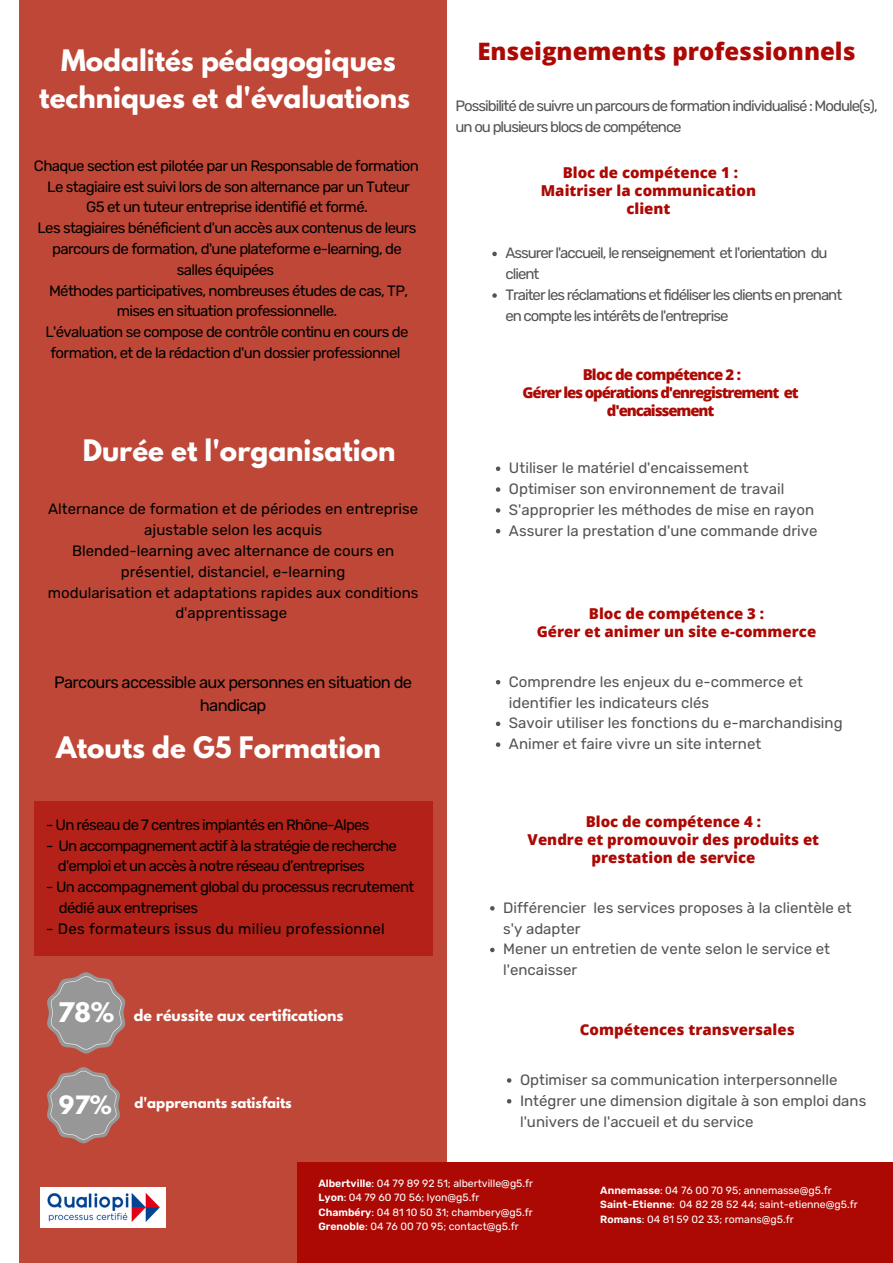
<style>
.page{position:relative;width:893px;height:1263px;background:#fff}
.page>*{position:absolute;margin:0;border:0;box-sizing:border-box;transform-origin:0 0}
.t1{font:700 26.25px "League Spartan";color:#fff}
.t2{font:800 24px "Open Sans";color:#ac0904}
.t3{font:16.5px/23.1px "Rubik";letter-spacing:-.04em;color:#000;text-align:center}
.t4{font:15px/20.9px "Rubik";letter-spacing:-.04em;color:#000}
.t5{font:15px/20.9px "Rubik";color:#545454}
.t6{font:15px/20.9px "Rubik";letter-spacing:-.065em;color:#545454}
.t7{font:15px/20.9px "Rubik";color:#000;text-align:center}
.t8{font:800 15px/18px "Open Sans";color:#ac0904;text-align:center}
.t9{font:800 15px/18px "Open Sans";letter-spacing:-.075em;color:#ac0904;text-align:center}
.t10{font:15px "Rubik";letter-spacing:.02em;color:#000}
.t11{font:700 14.17px "League Spartan";color:#fff}
.t12{font:700 13.2px "League Spartan";color:#fff}
.t13{font:10.5px/14.6px "Rubik";color:#fff}
.s1{font-size:24px}
.s2{font-size:22.35px}
.s3{font-weight:600}
</style>
<div class="page">
<div style="left:20px;top:0;width:427px;height:1263px;background:#bf4737"></div>
<div style="left:34px;top:801px;width:399px;height:154px;background:#b32118"></div>
<div style="left:297px;top:1163px;width:596px;height:100px;background:#ac0904"></div>
<img style="left:40px;top:1187px;width:126px;height:40px">
<svg style="left:492px;top:252px;width:5px;height:4px"></svg>
<svg style="left:492px;top:293px;width:5px;height:5px"></svg>
<svg style="left:496px;top:466px;width:4px;height:5px"></svg>
<svg style="left:496px;top:487px;width:4px;height:5px"></svg>
<svg style="left:496px;top:508px;width:4px;height:5px"></svg>
<svg style="left:496px;top:529px;width:4px;height:4px"></svg>
<svg style="left:496px;top:680px;width:4px;height:4px"></svg>
<svg style="left:496px;top:722px;width:4px;height:4px"></svg>
<svg style="left:496px;top:742px;width:4px;height:5px"></svg>
<svg style="left:490px;top:906px;width:4px;height:4px"></svg>
<svg style="left:490px;top:948px;width:4px;height:4px"></svg>
<svg style="left:47px;top:972px;width:79px;height:81px"></svg>
<svg style="left:47px;top:1067px;width:73px;height:76px"></svg>
<svg style="left:507px;top:1078px;width:4px;height:5px"></svg>
<svg style="left:507px;top:1099px;width:4px;height:4px"></svg>
<h1 class="t1" style="left:61px;top:48px;width:336px">Modalités pédagogiques</h1>
<h2 class="t2" style="left:477px;top:34px;width:380px">Enseignements professionnels</h2>
<h1 class="t1" style="left:39px;top:84px;width:372px">techniques et d'évaluations</h1>
<p class="t6" style="left:455px;top:95px;width:424px">Possibilité de suivre un parcours de formation individualisé : Module(s), un ou plusieurs blocs de compétence</p>
<p class="t4" style="left:34px;top:155px;width:386px;text-align:center">Chaque section est pilotée par un Responsable de formation Le stagiaire est suivi lors de son alternance par un Tuteur G5 et un tuteur entreprise identifié et formé.<br>Les stagiaires bénéficient d'un accès aux contenus de leurs parcours de formation, d'une plateforme e-learning, de salles équipées<br>Méthodes participatives, nombreuses études de cas, TP, mises en situation professionnelle.<br>L'évaluation se compose de contrôle continu en cours de formation, et de la rédaction d'un dossier professionnel</p>
<h1 class="t1" style="left:83px;top:438px;width:314px">Durée et l'organisation</h1>
<p class="t7" style="left:48px;top:499px;width:372px">Alternance de formation et de périodes en entreprise ajustable selon les acquis<br>Blended-learning avec alternance de cours en présentiel, distanciel, e-learning<br>modularisation et adaptations rapides aux conditions d'apprentissage</p>
<p class="t3" style="left:54px;top:671px;width:359px">Parcours accessible aux personnes en situation de handicap</p>
<h1 class="t1" style="left:56px;top:734px;width:326px">Atouts de G5 Formation</h1>
<p class="t4" style="left:46px;top:814px;width:325px">- Un réseau de 7 centres implantés en Rhône-Alpes</p>
<p class="t4" style="left:58px;top:835px;width:341px;text-indent:-12px">- Un accompagnement actif à la stratégie de recherche d'emploi et un accès à notre réseau d’entreprises</p>
<p class="t4" style="left:59px;top:877px;width:357px;text-indent:-12px">- Un accompagnement global du processus recrutement dédié aux entreprises</p>
<p class="t10" style="left:46px;top:920px;width:340px">- Des formateurs issus du milieu professionnel</p>
<p class="t11" style="left:58px;top:1008px;width:287px"><span class="s1">78%</span> de réussite aux certifications</p>
<p class="t12" style="left:59px;top:1096px;width:234px"><span class="s2">97%</span> d'apprenants satisfaits</p>
<p class="t8" style="left:541px;top:163px;width:217px">Bloc de compétence 1 :<br>Maitriser la communication client</p>
<p class="t6" style="left:505px;top:243px;width:338px">Assurer l'accueil, le renseignement et l'orientation du client<br>Traiter les réclamations et fidéliser les clients en prenant en compte les intérêts de l'entreprise</p>
<p class="t9" style="left:522px;top:365px;width:278px">Bloc de compétence 2 :<br>Gérer les opérations d'enregistrement et d'encaissement</p>
<p class="t5" style="left:509px;top:458px;width:310px">Utiliser le matériel d'encaissement Optimiser son environnement de travail S'approprier les méthodes de mise en rayon Assurer la prestation d'une commande drive</p>
<p class="t8" style="left:537px;top:604px;width:281px">Bloc de compétence 3 :<br>Gérer et animer un site e-commerce</p>
<p class="t5" style="left:509px;top:671px;width:335px">Comprendre les enjeux du e-commerce et identifier les indicateurs clés<br>Savoir utiliser les fonctions du e-marchandising Animer et faire vivre un site internet</p>
<p class="t8" style="left:527px;top:812px;width:293px">Bloc de compétence 4 :<br>Vendre et promouvoir des produits et prestation de service</p>
<p class="t5" style="left:503px;top:897px;width:350px">Différencier les services proposes à la clientèle et s'y adapter<br>Mener un entretien de vente selon le service et l'encaisser</p>
<p class="t8" style="left:580px;top:1020px;width:216px">Compétences transversales</p>
<p class="t5" style="left:520px;top:1069px;width:348px">Optimiser sa communication interpersonnelle<br>Intégrer une dimension digitale à son emploi dans l'univers de l'accueil et du service</p>
<p class="t13" style="left:318px;top:1175px;width:216px"><span class="s3">Albertville</span>: 04 79 89 92 51; albertville@g5.fr <span class="s3">Lyon</span>: 04 79 60 70 56; lyon@g5.fr <span class="s3">Chambéry</span>: 04 81 10 50 31; chambery@g5.fr <span class="s3">Grenoble</span>: 04 76 00 70 95; contact@g5.fr</p>
<p class="t13" style="left:600px;top:1183px;width:259px"><span class="s3">Annemasse</span>: 04 76 00 70 95; annemasse@g5.fr<br><span class="s3">Saint-Etienne</span>: 04 82 28 52 44; saint-etienne@g5.fr<br><span class="s3">Romans</span>: 04 81 59 02 33; romans@g5.fr</p>
</div>
